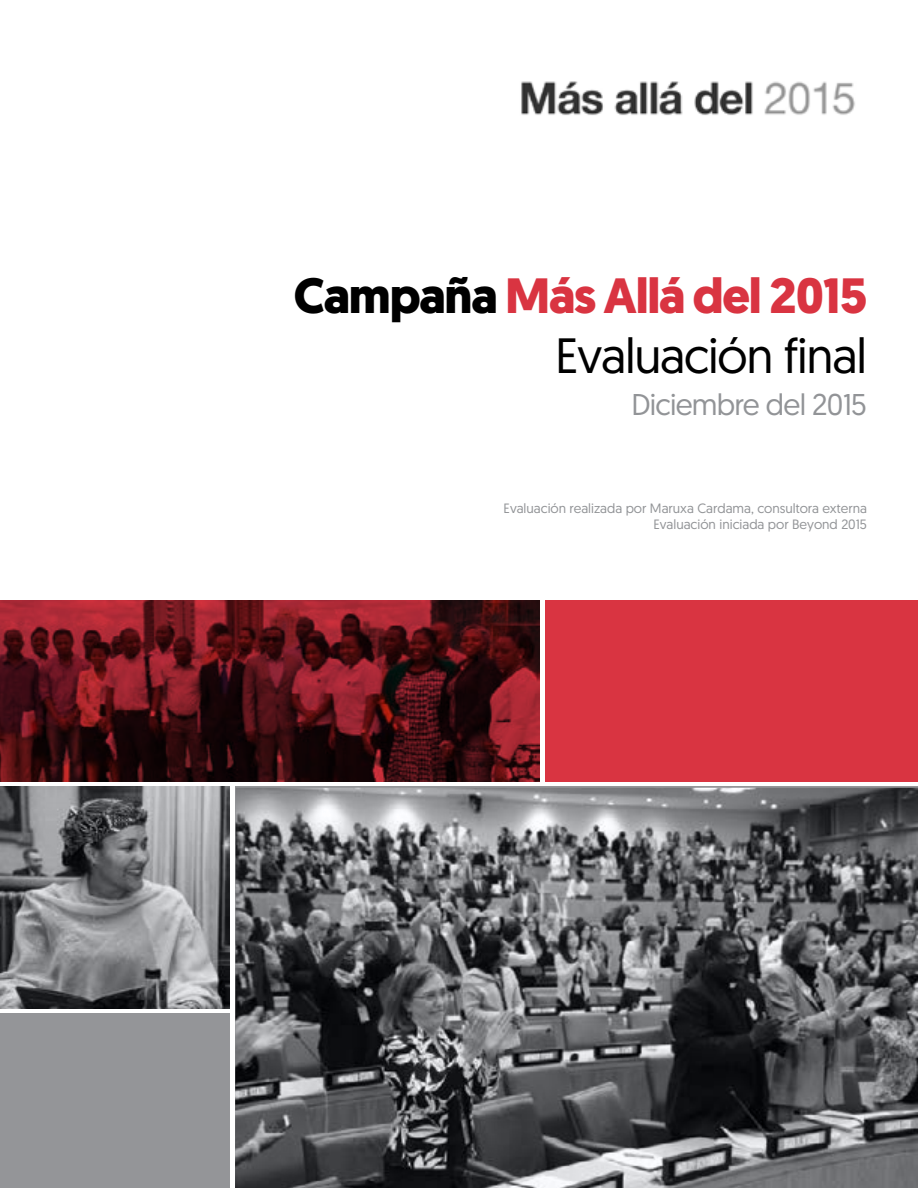
<style>
.page{position:relative;width:918px;height:1188px;background:#fff}
.page>*{position:absolute;margin:0;border:0;box-sizing:border-box;transform-origin:0 0}
.t1{font:49.5px/59.4px "Geomanist";letter-spacing:-.025em;color:#000;text-align:right}
.t2{font:30px "Geomanist";letter-spacing:-.025em;color:#929497}
.t3{font:13.5px/16.2px "Geomanist";color:#929497;text-align:right}
.s1{font-weight:700}
.s2{font-weight:700;color:#d93441}
</style>
<div class="page">
<div style="left:0;top:787px;width:918px;height:401px;background:#949598"></div>
<img style="left:0;top:787px;width:231px;height:223px">
<hr style="left:0;top:1010px;width:233px;height:3px;background:#fff">
<hr style="left:231px;top:786px;width:4px;height:402px;background:#fff">
<svg style="left:0;top:600px;width:540px;height:182px"></svg>
<div style="left:545px;top:600px;width:373px;height:182px;background:#d93441"></div>
<img style="left:235px;top:788px;width:683px;height:400px">
<img style="left:521px;top:81px;width:334px;height:34px">
<h1 class="t1" style="left:294px;top:265px;width:575px"><span class="s1">Campaña</span> <span class="s2">Más Allá del 2015<br></span>Evaluación final</h1>
<h2 class="t2" style="left:631px;top:385px;width:237px">Diciembre del 2015</h2>
<p class="t3" style="left:504px;top:499px;width:365px">Evaluación realizada por Maruxa Cardama, consultora externa<br>Evaluación iniciada por Beyond 2015</p>
</div>
